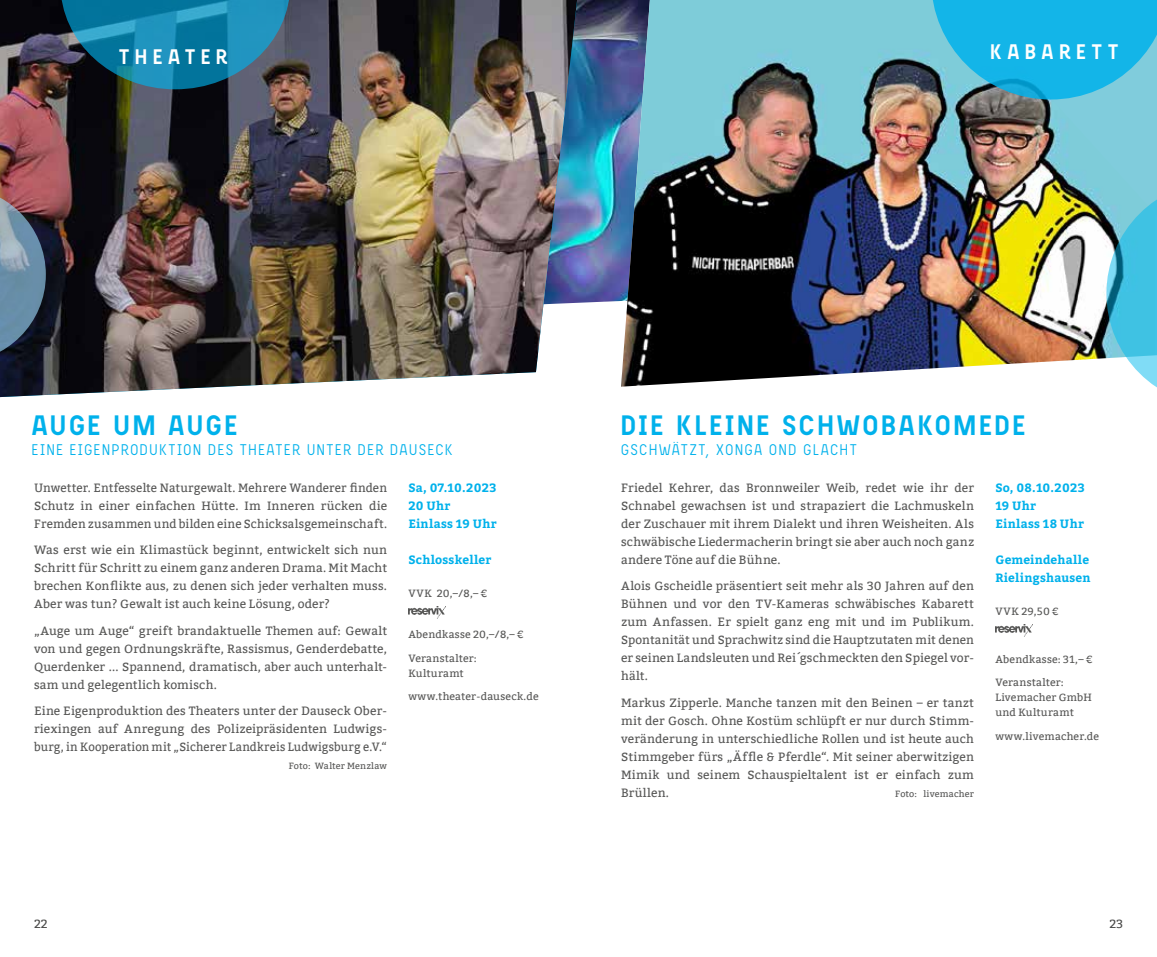
<style>
.page{position:relative;width:1157px;height:957px;background:#fff}
.page>*{position:absolute;margin:0;border:0;box-sizing:border-box;transform-origin:0 0}
.t1{font:700 30px "Beauchef";letter-spacing:.11em;color:#00b1eb}
.t2{font:700 22.5px "Beauchef";letter-spacing:.27em;color:#fff}
.t3{font:16.5px "Beauchef";letter-spacing:.115em;color:#00b1eb;scale:.95 1}
.t4{font:12px/18px "Bitter";letter-spacing:.015em;color:#575756;text-align:justify}
.t5{font:700 12px/18px "Bitter";letter-spacing:.02em;color:#00b1eb}
.t6{font:12px "Bitter";color:#4a4a49}
.t7{font:10.5px/15px "Bitter";letter-spacing:.02em;color:#575756}
.t8{font:9px "Bitter";letter-spacing:.02em;color:#575756}
</style>
<div class="page">
<img style="left:577px;top:0;width:44px;height:303px">
<img style="left:0;top:0;width:577px;height:397px">
<img style="left:621px;top:0;width:310px;height:387px">
<svg style="left:0;top:187px;width:46px;height:175px;background:#636e80"></svg>
<svg style="left:60px;top:0;width:230px;height:89px;background:#1d7292"></svg>
<img style="left:408px;top:606px;width:38px;height:12px">
<img style="left:995px;top:624px;width:38px;height:12px">
<img style="left:931px;top:0;width:226px;height:388px">
<h2 class="t2" style="left:119px;top:43px;width:109px">THEATER</h2>
<h2 class="t2" style="left:990px;top:38px;width:129px">KABARETT</h2>
<h1 class="t1" style="left:32px;top:407px;width:206px">AUGE UM AUGE</h1>
<h3 class="t3" style="left:32px;top:440px;width:444px">EINE EIGENPRODUKTION DES THEATER UNTER DER DAUSECK</h3>
<p class="t4" style="left:34px;top:479px;width:354px">Unwetter. Entfesselte Naturgewalt. Mehrere Wanderer finden Schutz in einer einfachen Hütte. Im Inneren rücken die Fremden zusammen und bilden eine Schicksalsgemeinschaft.</p>
<p class="t4" style="left:34px;top:541px;width:354px">Was erst wie ein Klimastück beginnt, entwickelt sich nun Schritt für Schritt zu einem ganz anderen Drama. Mit Macht brechen Konflikte aus, zu denen sich jeder verhalten muss.<br>Aber was tun? Gewalt ist auch keine Lösung, oder?</p>
<p class="t4" style="left:34px;top:622px;width:354px">„Auge um Auge“ greift brandaktuelle Themen auf: Gewalt von und gegen Ordnungskräfte, Rassismus, Genderdebatte, Querdenker ... Spannend, dramatisch, aber auch unterhalt&shy;sam und gelegentlich komisch.</p>
<p class="t4" style="left:34px;top:702px;width:354px">Eine Eigenproduktion des Theaters unter der Dauseck Ober&shy;riexingen auf Anregung des Polizeipräsidenten Ludwigs&shy;burg, in Kooperation mit „Sicherer Landkreis Ludwigsburg e.V.“</p>
<p class="t8" style="left:289px;top:761px;width:100px">Foto: Walter Menzlaw</p>
<p class="t5" style="left:408px;top:478px;width:90px">Sa, 07.10.2023<br>20 Uhr<br>Einlass 19 Uhr</p>
<p class="t5" style="left:408px;top:550px;width:84px">Schlosskeller</p>
<p class="t7" style="left:408px;top:585px;width:81px">VVK 20,–/8,– €</p>
<p class="t7" style="left:408px;top:627px;width:117px">Abendkasse 20,–/8,– €</p>
<p class="t7" style="left:408px;top:650px;width:70px">Veranstalter:<br>Kulturamt</p>
<p class="t7" style="left:408px;top:689px;width:132px">www.theater-dauseck.de</p>
<h1 class="t1" style="left:621px;top:407px;width:405px">DIE KLEINE SCHWOBAKOMEDE</h1>
<h3 class="t3" style="left:621px;top:440px;width:249px">GSCHWÄTZT, XONGA OND GLACHT</h3>
<p class="t4" style="left:621px;top:479px;width:354px">Friedel Kehrer, das Bronnweiler Weib, redet wie ihr der Schnabel gewachsen ist und strapaziert die Lachmuskeln der Zuschauer mit ihrem Dialekt und ihren Weisheiten. Als schwäbische Liedermacherin bringt sie aber auch noch ganz andere Töne auf die Bühne.</p>
<p class="t4" style="left:621px;top:577px;width:354px">Alois Gscheidle präsentiert seit mehr als 30 Jahren auf den Bühnen und vor den TV-Kameras schwäbisches Kabarett zum Anfassen. Er spielt ganz eng mit und im Publikum.<br>Spontanität und Sprachwitz sind die Hauptzutaten mit denen er seinen Landsleuten und Rei´gschmeckten den Spiegel vor&shy;hält.</p>
<p class="t4" style="left:621px;top:694px;width:354px">Markus Zipperle. Manche tanzen mit den Beinen – er tanzt mit der Gosch. Ohne Kostüm schlüpft er nur durch Stimm&shy;veränderung in unterschiedliche Rollen und ist heute auch Stimmgeber fürs „Äffle &amp; Pferdle“. Mit seiner aberwitzigen Mimik und seinem Schauspieltalent ist er einfach zum Brüllen.</p>
<p class="t8" style="left:895px;top:788px;width:80px">Foto: livemacher</p>
<p class="t5" style="left:995px;top:478px;width:91px">So, 08.10.2023<br>19 Uhr<br>Einlass 18 Uhr</p>
<p class="t5" style="left:995px;top:550px;width:97px">Gemeindehalle<br>Rielingshausen</p>
<p class="t7" style="left:995px;top:603px;width:65px">VVK 29,50 €</p>
<p class="t7" style="left:995px;top:651px;width:99px">Abendkasse: 31,– €</p>
<p class="t7" style="left:995px;top:675px;width:98px">Veranstalter:<br>Livemacher GmbH und Kulturamt</p>
<p class="t7" style="left:995px;top:728px;width:105px">www.livemacher.de</p>
<p class="t6" style="left:34px;top:916px;width:15px">22</p>
<p class="t6" style="left:1109px;top:916px;width:15px">23</p>
</div>
